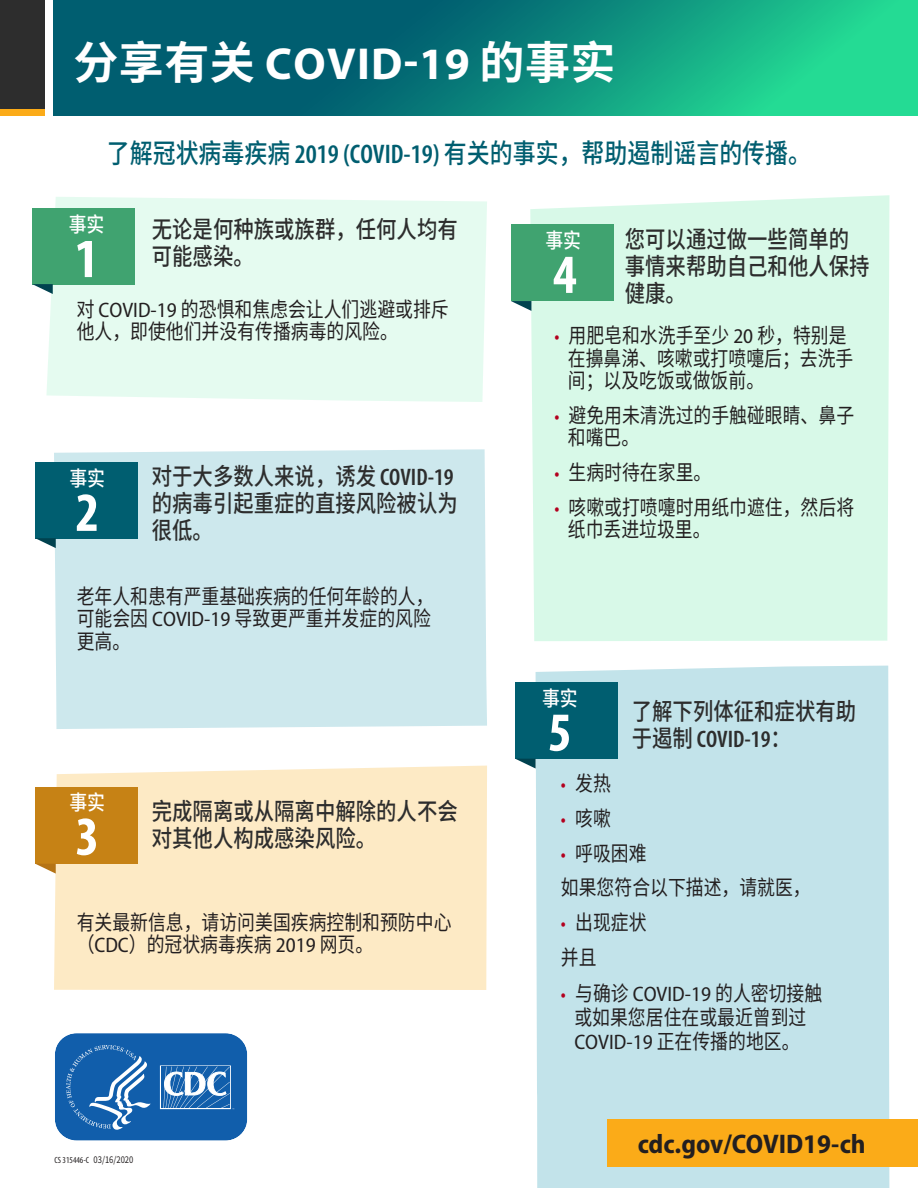
<style>
.page{position:relative;width:918px;height:1188px;background:#fff}
.page>*{position:absolute;margin:0;border:0;box-sizing:border-box;transform-origin:0 0}
.H3_FACTS{font:700 condensed 55.5px "Myriad Pro";color:#fff}
.H1_SEMI__white{font:700 45px "Myriad Pro";letter-spacing:.03em;color:#fff}
.H2_headers_with_main{font:500 27px "Noto Sans CJ Ksc";color:#005e70;scale:.85 1}
.t1{font:700 semi-condensed 27px "Myriad Pro";color:#231f20}
.H3_FACT_content{font:500 24px/27px "Noto Sans CJ Ksc";color:#2d2d2d;scale:.85 1}
.List_Bullet_black{font:21px/22.5px "Noto Sans CJ Ksc";color:#231f20;scale:.85 1}
.H3_FACTS-2{font:500 21px "Noto Sans CJ Ksc";color:#fff;scale:.85 1}
.t2{font:condensed 9px "Myriad Pro";color:#231f20}
.s1{font-family:"Noto Sans CJ Ksc"}
.s2{font-family:"Myriad Pro";font-weight:600;font-stretch:condensed}
.s3{font-family:"Myriad Pro";font-stretch:semi-condensed}
.s4{font-family:"Noto Sans CJ Ksc";font-stretch:normal}
.s5{font-family:"Myriad Pro";color:#b3001e}
</style>
<div class="page">
<div style="left:530px;top:195px;width:360px;height:446px;background:#d8f9e8"></div>
<div style="left:54px;top:766px;width:433px;height:224px;background:#fdeac5"></div>
<div style="left:54px;top:449px;width:433px;height:280px;background:#cde8ed"></div>
<div style="left:46px;top:197px;width:441px;height:205px;background:#e5fbf0"></div>
<div style="left:536px;top:666px;width:354px;height:522px;background:#c2e3ea"></div>
<div style="left:32px;top:208px;width:103px;height:76px;background:#40a370"></div>
<svg style="left:32px;top:284px;width:21px;height:10px"></svg>
<div style="left:511px;top:225px;width:103px;height:76px;background:#40a370"></div>
<svg style="left:511px;top:301px;width:20px;height:10px"></svg>
<div style="left:35px;top:462px;width:103px;height:76px;background:#005e70"></div>
<svg style="left:35px;top:538px;width:21px;height:10px"></svg>
<div style="left:515px;top:683px;width:103px;height:76px;background:#005e70"></div>
<svg style="left:516px;top:759px;width:20px;height:10px"></svg>
<div style="left:35px;top:788px;width:103px;height:76px;background:#c68215"></div>
<svg style="left:36px;top:864px;width:20px;height:10px"></svg>
<svg style="left:55px;top:1033px;width:193px;height:108px;background:#3174b6"></svg>
<div style="left:608px;top:1120px;width:310px;height:47px;background:#fbab18"></div>
<svg style="left:53px;top:0;width:865px;height:116px;background:#0c897c"></svg>
<div style="left:1px;top:109px;width:44px;height:7px;background:#fbab18"></div>
<div style="left:1px;top:0;width:44px;height:109px;background:#2d2d2d"></div>
<h1 class="H1_SEMI__white" style="left:74px;top:34px;width:544px"><span class="s1">分享有关</span> COVID-19 <span class="s1">的事实</span></h1>
<h2 class="H2_headers_with_main" style="left:107px;top:137px;width:830px">了解冠状病毒疾病 <span class="s2">2019 (COVID-19)</span> 有关的事实，帮助遏制谣言的传播。</h2>
<h3 class="H3_FACTS-2" style="left:69px;top:213px;width:43px">事实</h3>
<h3 class="H3_FACTS" style="left:75px;top:224px;width:25px">1</h3>
<p class="H3_FACT_content" style="left:152px;top:216px;width:361px">无论是何种族或族群，任何人均有可能感染。</p>
<p class="List_Bullet_black" style="left:77px;top:298px;width:439px">对 <span class="s3">COVID-19</span> 的恐惧和焦虑会让人们逃避或排斥他人，即使他们并没有传播病毒的风险。</p>
<h3 class="H3_FACTS-2" style="left:69px;top:466px;width:43px">事实</h3>
<h3 class="H3_FACTS" style="left:76px;top:478px;width:25px">2</h3>
<p class="H3_FACT_content" style="left:152px;top:463px;width:361px">对于大多数人来说，诱发 <span class="s2">COVID-19</span>的病毒引起重症的直接风险被认为很低。</p>
<p class="List_Bullet_black" style="left:77px;top:585px;width:421px">老年人和患有严重基础疾病的任何年龄的人，可能会因 <span class="s3">COVID-19</span> 导致更严重并发症的风险更高。</p>
<h3 class="H3_FACTS-2" style="left:69px;top:790px;width:43px">事实</h3>
<h3 class="H3_FACTS" style="left:76px;top:802px;width:25px">3</h3>
<p class="H3_FACT_content" style="left:152px;top:798px;width:361px">完成隔离或从隔离中解除的人不会对其他人构成感染风险。</p>
<p class="List_Bullet_black" style="left:77px;top:911px;width:442px">有关最新信息，请访问美国疾病控制和预防中心（<span class="s3">CDC</span>）的冠状病毒疾病 <span class="s3">2019</span> 网页。</p>
<p class="t2" style="left:55px;top:1154px;width:80px">CS 315446-C <span class="s4">03/16/2020</span></p>
<h3 class="H3_FACTS-2" style="left:545px;top:228px;width:43px">事实</h3>
<h3 class="H3_FACTS" style="left:553px;top:240px;width:25px">4</h3>
<p class="H3_FACT_content" style="left:625px;top:227px;width:290px">您可以通过做一些简单的事情来帮助自己和他人保持健康。</p>
<p class="List_Bullet_black" style="left:568px;top:325px;width:338px;text-indent:-14px"><span class="s5">•</span> 用肥皂和水洗手至少 <span class="s3">20</span> 秒，特别是在擤鼻涕、咳嗽或打喷嚏后；去洗手间；以及吃饭或做饭前。</p>
<p class="List_Bullet_black" style="left:568px;top:404px;width:338px;text-indent:-14px"><span class="s5">•</span> 避免用未清洗过的手触碰眼睛、鼻子和嘴巴。</p>
<p class="List_Bullet_black" style="left:554px;top:461px;width:186px"><span class="s5">•</span> 生病时待在家里。</p>
<p class="List_Bullet_black" style="left:568px;top:496px;width:338px;text-indent:-14px"><span class="s5">•</span> 咳嗽或打喷嚏时用纸巾遮住，然后将纸巾丢进垃圾里。</p>
<h3 class="H3_FACTS-2" style="left:542px;top:686px;width:44px">事实</h3>
<h3 class="H3_FACTS" style="left:548px;top:698px;width:25px">5</h3>
<p class="H3_FACT_content" style="left:632px;top:698px;width:265px">了解下列体征和症状有助于遏制 <span class="s2">COVID-19</span>：</p>
<p class="List_Bullet_black" style="left:561px;top:773px;width:60px"><span class="s5">•</span> 发热</p>
<p class="List_Bullet_black" style="left:561px;top:807px;width:60px"><span class="s5">•</span> 咳嗽</p>
<p class="List_Bullet_black" style="left:561px;top:842px;width:102px"><span class="s5">•</span> 呼吸困难</p>
<p class="List_Bullet_black" style="left:561px;top:877px;width:295px">如果您符合以下描述，请就医，</p>
<p class="List_Bullet_black" style="left:561px;top:911px;width:102px"><span class="s5">•</span> 出现症状</p>
<p class="List_Bullet_black" style="left:561px;top:946px;width:44px">并且</p>
<p class="List_Bullet_black" style="left:561px;top:981px;width:309px;line-height:24px;text-align:center"><span class="s5">•</span> 与确诊 <span class="s3">COVID-19</span> 的人密切接触或如果您居住在或最近曾到过<br><span class="s3">COVID-19</span> 正在传播的地区。</p>
<p class="t1" style="left:638px;top:1127px;width:229px">cdc.gov/COVID19-ch</p>
</div>
